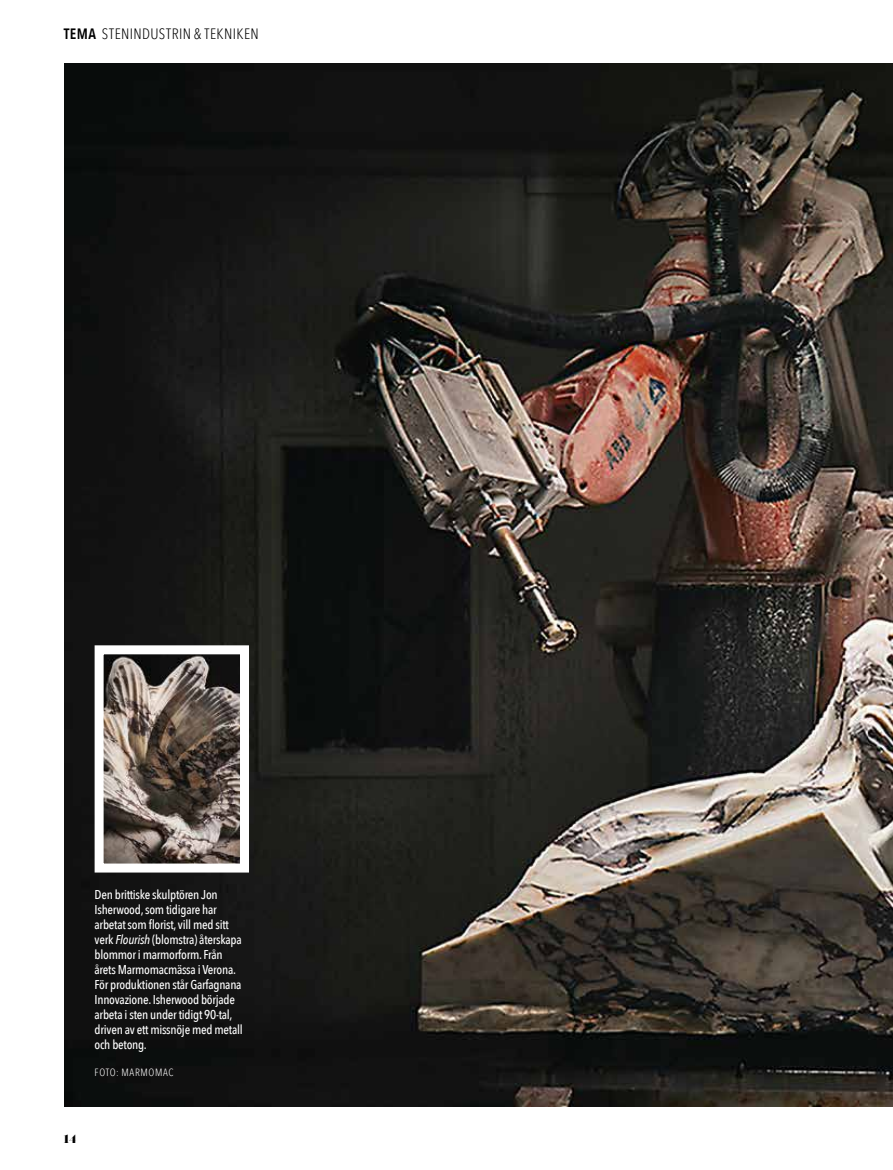
<style>
.page{position:relative;width:893px;height:1170px;background:#fff}
.page>*{position:absolute;margin:0;border:0;box-sizing:border-box;transform-origin:0 0}
.t1{font:300 condensed 15px "Avenir Next LT Pro";letter-spacing:.02em;color:#000}
.t2{font:500 12.75px/15px "Avenir Next Condensed";letter-spacing:-.02em;color:#fff}
.t3{font:900 12.75px "Acta Display";color:#000}
.t4{font:300 condensed 10.5px "Avenir Next LT Pro";letter-spacing:.06em;color:#fff}
.s1{font-family:"Avenir Next Condensed";font-weight:600;font-stretch:normal}
.s2{font-style:italic}
</style>
<div class="page">
<img style="left:64px;top:64px;width:829px;height:1042px">
<img style="left:105px;top:655px;width:134px;height:207px">
<div style="left:95px;top:645px;width:154px;height:227px;border:9px solid #fff"></div>
<p class="t1" style="left:64px;top:25px;width:196px"><span class="s1">TEMA</span> STENINDUSTRIN &amp; TEKNIKEN</p>
<p class="t2" style="left:95px;top:887px;width:150px">Den brittiske skulptören Jon<br>Isherwood, som tidigare har arbetat som florist, vill med sitt verk <span class="s2">Flourish</span> (blomstra) återskapa blommor i marmorform. Från årets Marmomacmässa i Verona.<br>För produktionen står Garfagnana<br>Innovazione. Isherwood började arbeta i sten under tidigt 90-tal, driven av ett missnöje med metall och betong.</p>
<p class="t4" style="left:95px;top:1065px;width:80px">FOTO: MARMOMAC</p>
<p class="t3" style="left:64px;top:1130px;width:14px">14</p>
</div>
